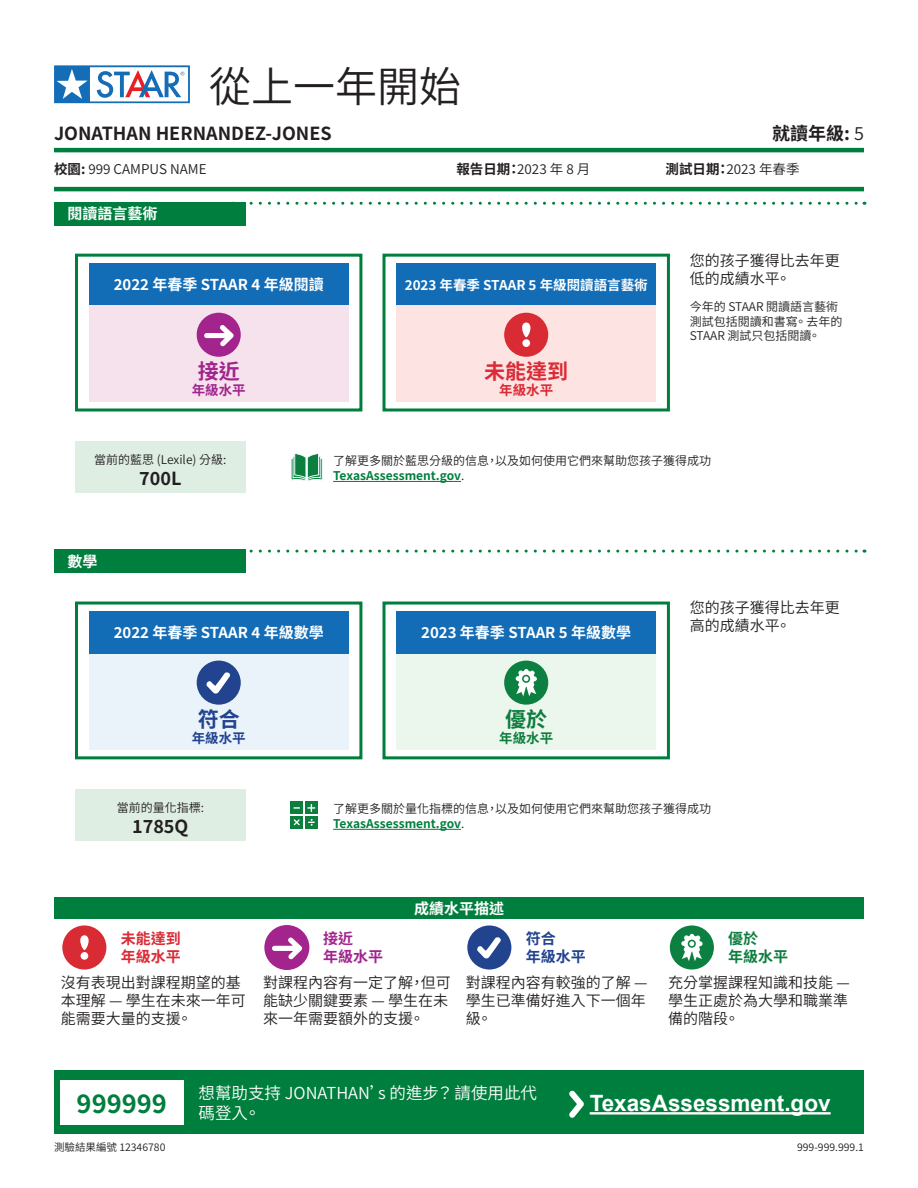
<style>
.page{position:relative;width:918px;height:1188px;background:#fff}
.page>*{position:absolute;margin:0;border:0;box-sizing:border-box;transform-origin:0 0}
.t1{font:42px "Source Han Sans TC";color:#231f20}
.t2{font:700 25.5px "Source Han Sans TC";color:#007e3d}
.t3{font:700 22.5px "Arial";color:#fff}
.t4{font:700 21px "Source Han Sans TC";color:#da2b36}
.t5{font:700 21px "Source Han Sans TC";color:#a2258e}
.t6{font:700 21px "Source Han Sans TC";color:#214490}
.t7{font:700 21px "Source Han Sans TC";color:#0e7e3f}
.t8{font:700 18px "Source Han Sans TC";color:#231f20}
.t9{font:16.5px/19.8px "Source Han Sans TC";color:#fff}
.t10{font:15px/18px "Source Han Sans TC";color:#231f20}
.t11{font:700 15px "Source Han Sans TC";color:#fff}
.t12{font:700 15px/18px "Source Han Sans TC";color:#da2b36}
.t13{font:700 15px/18px "Source Han Sans TC";color:#a2258e}
.t14{font:700 15px/18px "Source Han Sans TC";color:#214490}
.t15{font:700 15px/18px "Source Han Sans TC";color:#0e7e3f}
.t16{font:13.5px "Source Han Sans TC";color:#231f20}
.t17{font:700 13.5px "Source Han Sans TC";color:#fff}
.t18{font:700 13.5px "Source Han Sans TC";color:#a2258e}
.t19{font:700 13.5px "Source Han Sans TC";color:#da2b36}
.t20{font:700 13.5px "Source Han Sans TC";color:#214490}
.t21{font:700 13.5px "Source Han Sans TC";color:#0e7e3f}
.t22{font:12px/14.4px "Source Han Sans TC";color:#231f20}
.t23{font:10.5px "Source Han Sans TC";color:#231f20}
.s1{font-weight:400}
.s2{font-weight:700}
.s3{font-weight:700;color:#007e3d}
</style>
<div class="page">
<div style="left:54px;top:1071px;width:810px;height:63px;background:#007e3d"></div>
<div style="left:60px;top:1080px;width:123px;height:45px;background:#fff"></div>
<svg style="left:569px;top:1090px;width:15px;height:28px"></svg>
<hr style="left:590px;top:1112px;width:241px;height:3px;background:#fff">
<svg style="left:54px;top:65px;width:136px;height:38px"></svg>
<hr style="left:54px;top:148px;width:810px;height:4px;background:#007e3d">
<hr style="left:54px;top:187px;width:810px;height:4px;background:#007e3d">
<div style="left:54px;top:202px;width:191px;height:23px;background:#007e3d"></div>
<svg style="left:245px;top:202px;width:620px;height:3px"></svg>
<div style="left:54px;top:550px;width:191px;height:23px;background:#007e3d"></div>
<svg style="left:245px;top:550px;width:620px;height:3px"></svg>
<div style="left:75px;top:254px;width:287px;height:157px;background:#fff;border:3px solid #007e3d"></div>
<div style="left:382px;top:254px;width:288px;height:157px;background:#fff;border:3px solid #007e3d"></div>
<div style="left:89px;top:263px;width:259px;height:43px;background:#126cb6"></div>
<div style="left:89px;top:306px;width:259px;height:96px;background:#f6e2ec"></div>
<div style="left:197px;top:313px;width:44px;height:44px;background:#a3248d;border-radius:50%"></div>
<svg style="left:204px;top:325px;width:30px;height:21px"></svg>
<div style="left:75px;top:602px;width:287px;height:157px;background:#fff;border:3px solid #007e3d"></div>
<div style="left:382px;top:602px;width:288px;height:157px;background:#fff;border:3px solid #007e3d"></div>
<div style="left:54px;top:897px;width:810px;height:21px;background:#007e3d"></div>
<div style="left:62px;top:925px;width:44px;height:45px;background:#d92b34;border-radius:50%"></div>
<svg style="left:80px;top:935px;width:9px;height:25px"></svg>
<div style="left:264px;top:925px;width:45px;height:45px;background:#a3248d;border-radius:50%"></div>
<svg style="left:272px;top:937px;width:30px;height:23px"></svg>
<div style="left:467px;top:925px;width:44px;height:45px;background:#22438e;border-radius:50%"></div>
<svg style="left:477px;top:937px;width:24px;height:21px"></svg>
<div style="left:670px;top:925px;width:44px;height:45px;background:#0c8040;border-radius:50%"></div>
<svg style="left:681px;top:934px;width:22px;height:27px"></svg>
<div style="left:689px;top:940px;width:6px;height:7px;background:#fff;border-radius:50%"></div>
<div style="left:688px;top:940px;width:8px;height:8px;border:2px solid #0c8040;border-radius:50%"></div>
<div style="left:397px;top:263px;width:259px;height:43px;background:#126cb6"></div>
<div style="left:397px;top:306px;width:259px;height:96px;background:#fde3e1"></div>
<div style="left:504px;top:313px;width:44px;height:44px;background:#d92b34;border-radius:50%"></div>
<svg style="left:522px;top:322px;width:9px;height:25px"></svg>
<div style="left:89px;top:653px;width:259px;height:97px;background:#eaf3fa"></div>
<div style="left:197px;top:661px;width:44px;height:44px;background:#22438e;border-radius:50%"></div>
<svg style="left:206px;top:672px;width:24px;height:22px"></svg>
<div style="left:89px;top:611px;width:259px;height:42px;background:#126cb6"></div>
<div style="left:75px;top:441px;width:171px;height:52px;background:#dfeee3"></div>
<hr style="left:333px;top:481px;width:128px;height:1px;background:#007e3d">
<svg style="left:291px;top:453px;width:32px;height:28px"></svg>
<div style="left:290px;top:802px;width:13px;height:12px;background:#0c7f3f"></div>
<div style="left:305px;top:802px;width:13px;height:12px;background:#0c7f3f"></div>
<div style="left:290px;top:816px;width:13px;height:13px;background:#0c7f3f"></div>
<div style="left:305px;top:816px;width:13px;height:13px;background:#0c7f3f"></div>
<svg style="left:293px;top:807px;width:7px;height:2px"></svg>
<svg style="left:307px;top:804px;width:8px;height:8px"></svg>
<svg style="left:294px;top:819px;width:6px;height:6px"></svg>
<svg style="left:308px;top:819px;width:7px;height:7px"></svg>
<div style="left:75px;top:789px;width:171px;height:52px;background:#dfeee3"></div>
<hr style="left:333px;top:829px;width:128px;height:1px;background:#007e3d">
<div style="left:397px;top:653px;width:259px;height:97px;background:#ebf6ed"></div>
<div style="left:504px;top:661px;width:44px;height:44px;background:#0c8040;border-radius:50%"></div>
<svg style="left:516px;top:669px;width:21px;height:27px"></svg>
<div style="left:522px;top:675px;width:8px;height:8px;border:2px solid #0c8040;border-radius:50%"></div>
<div style="left:397px;top:611px;width:259px;height:42px;background:#126cb6"></div>
<h1 class="t1" style="left:209px;top:63px;width:254px">從上一年開始</h1>
<h3 class="t8" style="left:54px;top:123px;width:279px">JONATHAN HERNANDEZ-JONES</h3>
<h3 class="t8" style="left:772px;top:123px;width:93px">就讀年級: <span class="s1">5</span></h3>
<p class="t16" style="left:54px;top:161px;width:154px"><span class="s2">校園:</span> 999 CAMPUS NAME</p>
<p class="t11" style="left:68px;top:206px;width:91px">閱讀語言藝術</p>
<p class="t16" style="left:456px;top:161px;width:135px"><span class="s2">報告日期：</span>2023 年 8 月</p>
<p class="t16" style="left:666px;top:161px;width:135px"><span class="s2">測試日期：</span>2023 年春季</p>
<p class="t11" style="left:114px;top:276px;width:211px">2022 年春季 STAAR 4 年級閱讀</p>
<p class="t17" style="left:405px;top:277px;width:244px">2023 年春季 STAAR 5 年級閱讀語言藝術</p>
<p class="t10" style="left:690px;top:251px;width:151px">您的孩子獲得比去年更低的成績水平。</p>
<p class="t22" style="left:690px;top:300px;width:154px">今年的 STAAR 閱讀語言藝術測試包括閱讀和書寫。 去年的<br>STAAR 測試只包括閱讀。</p>
<h3 class="t5" style="left:198px;top:359px;width:43px">接近</h3>
<p class="t18" style="left:192px;top:383px;width:55px">年級水平</p>
<h3 class="t4" style="left:484px;top:359px;width:85px">未能達到</h3>
<p class="t19" style="left:499px;top:383px;width:55px">年級水平</p>
<p class="t22" style="left:94px;top:452px;width:134px">當前的藍思 (Lexile) 分級:</p>
<h3 class="t8" style="left:139px;top:469px;width:44px">700L</h3>
<p class="t22" style="left:333px;top:454px;width:380px">了解更多關於藍思分級的信息，以及如何使用它們來幫助您孩子獲得成功<br><span class="s3">TexasAssessment.gov</span>.</p>
<p class="t11" style="left:68px;top:553px;width:31px">數學</p>
<p class="t11" style="left:114px;top:624px;width:211px">2022 年春季 STAAR 4 年級數學</p>
<p class="t10" style="left:690px;top:599px;width:151px">您的孩子獲得比去年更</p>
<p class="t11" style="left:421px;top:624px;width:211px">2023 年春季 STAAR 5 年級數學</p>
<p class="t10" style="left:690px;top:617px;width:103px">高的成績水平。</p>
<h3 class="t6" style="left:198px;top:707px;width:43px">符合</h3>
<p class="t20" style="left:192px;top:730px;width:55px">年級水平</p>
<p class="t22" style="left:117px;top:800px;width:89px">當前的量化指標:</p>
<h3 class="t8" style="left:132px;top:816px;width:58px">1785Q</h3>
<h3 class="t7" style="left:505px;top:707px;width:43px">優於</h3>
<p class="t21" style="left:499px;top:730px;width:55px">年級水平</p>
<p class="t22" style="left:333px;top:802px;width:380px">了解更多關於量化指標的信息，以及如何使用它們來幫助您孩子獲得成功<br><span class="s3">TexasAssessment.gov</span>.</p>
<p class="t11" style="left:414px;top:900px;width:91px">成績水平描述</p>
<p class="t12" style="left:121px;top:930px;width:61px">未能達到年級水平</p>
<p class="t13" style="left:323px;top:930px;width:61px">接近<br>年級水平</p>
<p class="t14" style="left:526px;top:930px;width:61px">符合<br>年級水平</p>
<p class="t15" style="left:728px;top:930px;width:61px">優於<br>年級水平</p>
<p class="t10" style="left:61px;top:974px;width:187px">沒有表現出對課程期望的基本理解 — 學生在未來一年可能需要大量的支援。</p>
<p class="t10" style="left:263px;top:974px;width:189px">對課程內容有一定了解，但可能缺少關鍵要素 — 學生在未來一年需要額外的支援。</p>
<p class="t10" style="left:466px;top:974px;width:183px;text-align:justify">對課程內容有較強的了解 —學生已準備好進入下一個年級。</p>
<p class="t10" style="left:668px;top:974px;width:183px;text-align:justify">充分掌握課程知識和技能 —學生正處於為大學和職業準備的階段。</p>
<h2 class="t2" style="left:77px;top:1089px;width:92px">999999</h2>
<h3 class="t9" style="left:199px;top:1084px;width:340px">想幫助支持 JONATHAN’s 的進步？ 請使用此代碼登入。</h3>
<h3 class="t3" style="left:590px;top:1087px;width:242px">TexasAssessment.gov</h3>
<p class="t23" style="left:54px;top:1141px;width:113px">測驗結果編號 12346780</p>
<p class="t23" style="left:797px;top:1141px;width:68px">999-999.999.1</p>
</div>
